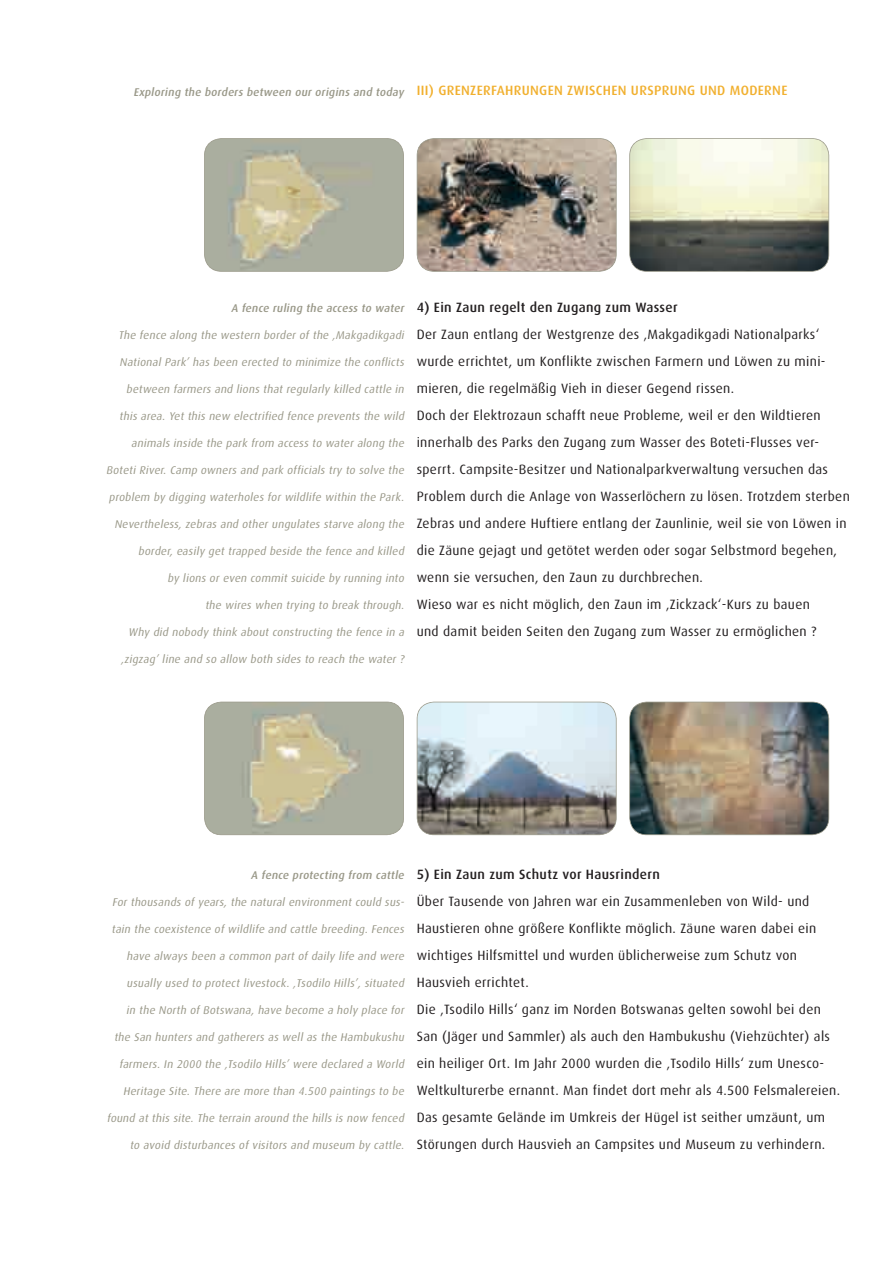
<style>
.page{position:relative;width:893px;height:1263px;background:#fff}
.page>*{position:absolute;margin:0;border:0;box-sizing:border-box;transform-origin:0 0}
.t1{font:13.5px/27px "Dax";letter-spacing:.025em;color:#231f20}
.t2{font:500 13.5px "Dax";letter-spacing:.025em;color:#231f20}
.t3{font:500 13.5px "Dax";letter-spacing:.025em;color:#f1b02f}
.t4{font:italic 11.25px "Dax";color:#999888}
.t5{font:italic 500 11.25px "Dax";color:#999888}
</style>
<div class="page">
<svg style="left:417px;top:138px;width:200px;height:134px"></svg>
<svg style="left:417px;top:702px;width:200px;height:133px"></svg>
<svg style="left:204px;top:138px;width:200px;height:134px"></svg>
<img style="left:629px;top:702px;width:200px;height:133px">
<svg style="left:629px;top:138px;width:200px;height:134px"></svg>
<svg style="left:204px;top:702px;width:200px;height:133px"></svg>
<p class="t5" style="left:133px;top:85px;width:274px">Exploring the borders between our origins and today</p>
<p class="t3" style="left:417px;top:83px;width:372px">III) GRENZERFAHRUNGEN ZWISCHEN URSPRUNG UND MODERNE</p>
<p class="t5" style="left:231px;top:301px;width:177px">A fence ruling the access to water</p>
<p class="t4" style="left:118px;top:328px;width:289px">The fence along the western border of the ‚Makgadikgadi</p>
<p class="t4" style="left:120px;top:355px;width:288px">National Park’ has been erected to minimize the conflicts</p>
<p class="t4" style="left:126px;top:382px;width:282px">between farmers and lions that regularly killed cattle in</p>
<p class="t4" style="left:119px;top:409px;width:288px">this area. Yet this new electrified fence prevents the wild</p>
<p class="t4" style="left:131px;top:436px;width:276px">animals inside the park from access to water along the</p>
<p class="t4" style="left:106px;top:463px;width:301px">Boteti River. Camp owners and park officials try to solve the</p>
<p class="t4" style="left:109px;top:490px;width:299px">problem by digging waterholes for wildlife within the Park.</p>
<p class="t4" style="left:114px;top:517px;width:293px">Nevertheless, zebras and other ungulates starve along the</p>
<p class="t4" style="left:138px;top:544px;width:269px">border, easily get trapped beside the fence and killed</p>
<p class="t4" style="left:167px;top:571px;width:240px">by lions or even commit suicide by running into</p>
<p class="t4" style="left:205px;top:598px;width:203px">the wires when trying to break through.</p>
<p class="t4" style="left:128px;top:625px;width:279px">Why did nobody think about constructing the fence in a</p>
<p class="t4" style="left:121px;top:652px;width:287px">‚zigzag’ line and so allow both sides to reach the water ?</p>
<p class="t2" style="left:417px;top:299px;width:262px">4) Ein Zaun regelt den Zugang zum Wasser</p>
<p class="t1" style="left:417px;top:320px;width:435px">Der Zaun entlang der Westgrenze des ‚Makgadikgadi Nationalparks‘ wurde errichtet, um Konflikte zwischen Farmern und Löwen zu mini&shy;mieren, die regelmäßig Vieh in dieser Gegend rissen.<br>Doch der Elektrozaun schafft neue Probleme, weil er den Wildtieren innerhalb des Parks den Zugang zum Wasser des Boteti-Flusses ver&shy;sperrt. Campsite-Besitzer und Nationalparkverwaltung versuchen das Problem durch die Anlage von Wasserlöchern zu lösen. Trotzdem sterben Zebras und andere Huftiere entlang der Zaunlinie, weil sie von Löwen in die Zäune gejagt und getötet werden oder sogar Selbstmord begehen, wenn sie versuchen, den Zaun zu durchbrechen.<br>Wieso war es nicht möglich, den Zaun im ‚Zickzack‘-Kurs zu bauen<br>und damit beiden Seiten den Zugang zum Wasser zu ermöglichen ?</p>
<p class="t5" style="left:251px;top:868px;width:157px">A fence protecting from cattle</p>
<p class="t4" style="left:112px;top:895px;width:296px">For thousands of years, the natural environment could sus-</p>
<p class="t4" style="left:112px;top:922px;width:296px">tain the coexistence of wildlife and cattle breeding. Fences</p>
<p class="t4" style="left:126px;top:949px;width:281px">have always been a common part of daily life and were</p>
<p class="t4" style="left:127px;top:976px;width:281px">usually used to protect livestock. ‚Tsodilo Hills’, situated</p>
<p class="t4" style="left:126px;top:1003px;width:281px">in the North of Botswana, have become a holy place for</p>
<p class="t4" style="left:114px;top:1030px;width:294px">the San hunters and gatherers as well as the Hambukushu</p>
<p class="t4" style="left:119px;top:1057px;width:289px">farmers. In 2000 the ‚Tsodilo Hills’ were declared a World</p>
<p class="t4" style="left:123px;top:1084px;width:285px">Heritage Site. There are more than 4.500 paintings to be</p>
<p class="t4" style="left:107px;top:1111px;width:301px">found at this site. The terrain around the hills is now fenced</p>
<p class="t4" style="left:130px;top:1138px;width:278px">to avoid disturbances of visitors and museum by cattle.</p>
<p class="t2" style="left:417px;top:866px;width:245px">5) Ein Zaun zum Schutz vor Hausrindern</p>
<p class="t1" style="left:417px;top:887px;width:425px">Über Tausende von Jahren war ein Zusammenleben von Wild- und Haustieren ohne größere Konflikte möglich. Zäune waren dabei ein wichtiges Hilfsmittel und wurden üblicherweise zum Schutz von Hausvieh errichtet.<br>Die ‚Tsodilo Hills‘ ganz im Norden Botswanas gelten sowohl bei den San (Jäger und Sammler) als auch den Hambukushu (Viehzüchter) als ein heiliger Ort. Im Jahr 2000 wurden die ‚Tsodilo Hills‘ zum Unesco-Weltkulturerbe ernannt. Man findet dort mehr als 4.500 Felsmalereien.<br>Das gesamte Gelände im Umkreis der Hügel ist seither umzäunt, um Störungen durch Hausvieh an Campsites und Museum zu verhindern.</p>
</div>
